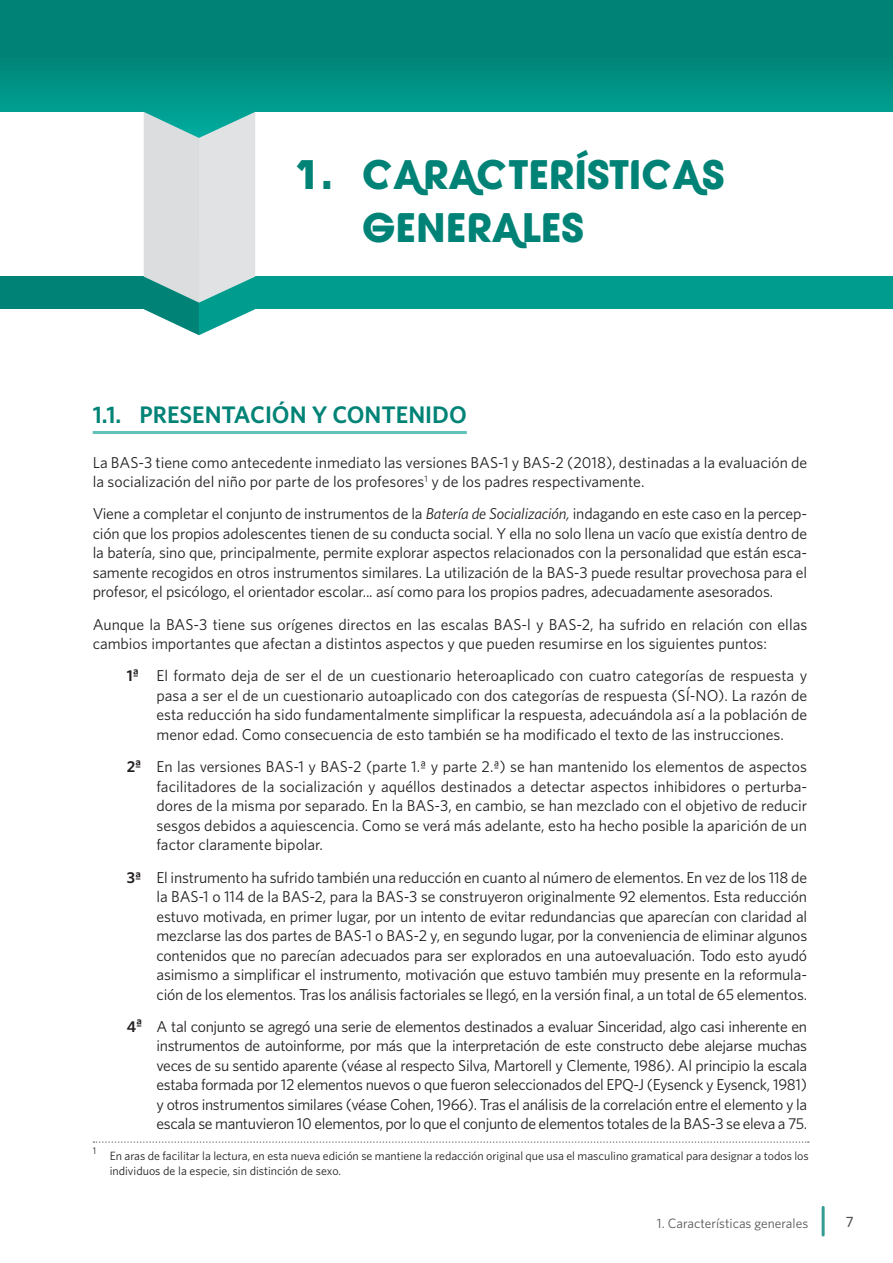
<style>
.page{position:relative;width:893px;height:1263px;background:#fff}
.page>*{position:absolute;margin:0;border:0;box-sizing:border-box;transform-origin:0 0}
.t1{font:39px/52.5px "Laranjha Pro";color:#008376}
.t2{font:600 24px "Whitney";color:#008376}
.t3{font:15.75px/19.5px "Whitney";color:#231f20;text-align:justify}
.t4{font:500 15px "Whitney";color:#57585a}
.t5{font:13.5px "Whitney";color:#57585a}
.t6{font:12px/15px "Whitney";color:#231f20}
.t7{font:9.6px "Whitney";color:#231f20}
.s1{font-style:italic}
.s2{font-weight:600}
</style>
<div class="page">
<hr style="left:821px;top:1207px;width:3px;height:27px;background:#008376">
<svg style="left:0;top:0;width:893px;height:310px;background:#018b7e"></svg>
<hr style="left:93px;top:431px;width:374px;height:3px;background:#61c2b8">
<svg style="left:93px;top:1141px;width:716px;height:1px"></svg>
<div style="left:255px;top:112px;width:638px;height:164px;background:#fff"></div>
<div style="left:255px;top:276px;width:638px;height:33px;background:#009d8f"></div>
<div style="left:0;top:112px;width:144px;height:164px;background:#fff"></div>
<div style="left:0;top:276px;width:144px;height:33px;background:#008376"></div>
<svg style="left:144px;top:112px;width:111px;height:223px;background:#b2d2d0"></svg>
<h1 class="t1" style="left:362px;top:148px;width:364px;text-indent:-65px">1. CARACTERÍSTICAS<br>GENERALES</h1>
<h2 class="t2" style="left:93px;top:398px;width:376px">1.1. PRESENTACIÓN Y CONTENIDO</h2>
<p class="t3" style="left:93px;top:452px;width:716px">La BAS-3 tiene como antecedente inmediato las versiones BAS-1 y BAS-2 (2018), destinadas a la evaluación de la socialización del niño por parte de los profesores<sup>1</sup> y de los padres respectivamente.</p>
<p class="t3" style="left:93px;top:503px;width:716px">Viene a completar el conjunto de instrumentos de la <span class="s1">Batería de Socialización,</span> indagando en este caso en la percep&shy;ción que los propios adolescentes tienen de su conducta social. Y ella no solo llena un vacío que existía dentro de la batería, sino que, principalmente, permite explorar aspectos relacionados con la personalidad que están esca&shy;samente recogidos en otros instrumentos similares. La utilización de la BAS-3 puede resultar provechosa para el profesor, el psicólogo, el orientador escolar... así como para los propios padres, adecuadamente asesorados.</p>
<p class="t3" style="left:93px;top:614px;width:716px">Aunque la BAS-3 tiene sus orígenes directos en las escalas BAS-l y BAS-2, ha sufrido en relación con ellas cambios importantes que afectan a distintos aspectos y que pueden resumirse en los siguientes puntos:</p>
<p class="t3" style="left:156px;top:665px;width:652px;text-indent:-30px"><span class="s2">1ª</span> El formato deja de ser el de un cuestionario heteroaplicado con cuatro categorías de respuesta y pasa a ser el de un cuestionario autoaplicado con dos categorías de respuesta (SÍ-NO). La razón de esta reducción ha sido fundamentalmente simplificar la respuesta, adecuándola así a la población de menor edad. Como consecuencia de esto también se ha modificado el texto de las instrucciones.</p>
<p class="t3" style="left:156px;top:756px;width:652px;text-indent:-30px"><span class="s2">2ª</span> En las versiones BAS-1 y BAS-2 (parte 1.ª y parte 2.ª) se han mantenido los elementos de aspectos facilitadores de la socialización y aquéllos destinados a detectar aspectos inhibidores o perturba&shy;dores de la misma por separado. En la BAS-3, en cambio, se han mezclado con el objetivo de reducir sesgos debidos a aquiescencia. Como se verá más adelante, esto ha hecho posible la aparición de un factor claramente bipolar.</p>
<p class="t3" style="left:156px;top:866px;width:652px;text-indent:-30px"><span class="s2">3ª</span> El instrumento ha sufrido también una reducción en cuanto al número de elementos. En vez de los 118 de la BAS-1 o 114 de la BAS-2, para la BAS-3 se construyeron originalmente 92 elementos. Esta reducción estuvo motivada, en primer lugar, por un intento de evitar redundancias que aparecían con claridad al mezclarse las dos partes de BAS-1 o BAS-2 y, en segundo lugar, por la conveniencia de eliminar algunos contenidos que no parecían adecuados para ser explorados en una autoevaluación. Todo esto ayudó asimismo a simplificar el instrumento, motivación que estuvo también muy presente en la reformula&shy;ción de los elementos. Tras los análisis factoriales se llegó, en la versión final, a un total de 65 elementos.</p>
<p class="t3" style="left:156px;top:1016px;width:652px;text-indent:-30px"><span class="s2">4ª</span> A tal conjunto se agregó una serie de elementos destinados a evaluar Sinceridad, algo casi inherente en instrumentos de autoinforme, por más que la interpretación de este constructo debe alejarse muchas veces de su sentido aparente (véase al respecto Silva, Martorell y Clemente, 1986). Al principio la escala estaba formada por 12 elementos nuevos o que fueron seleccionados del EPQ-J (Eysenck y Eysenck, 1981) y otros instrumentos similares (véase Cohen, 1966). Tras el análisis de la correlación entre el elemento y la escala se mantuvieron 10 elementos, por lo que el conjunto de elementos totales de la BAS-3 se eleva a 75.</p>
<p class="t7" style="left:93px;top:1144px;width:5px">1</p>
<p class="t6" style="left:110px;top:1147px;width:700px">En aras de facilitar la lectura, en esta nueva edición se mantiene la redacción original que usa el masculino gramatical para designar a todos los individuos de la especie, sin distinción de sexo.</p>
<p class="t5" style="left:657px;top:1213px;width:153px">1. Características generales</p>
<p class="t4" style="left:846px;top:1211px;width:9px">7</p>
</div>
